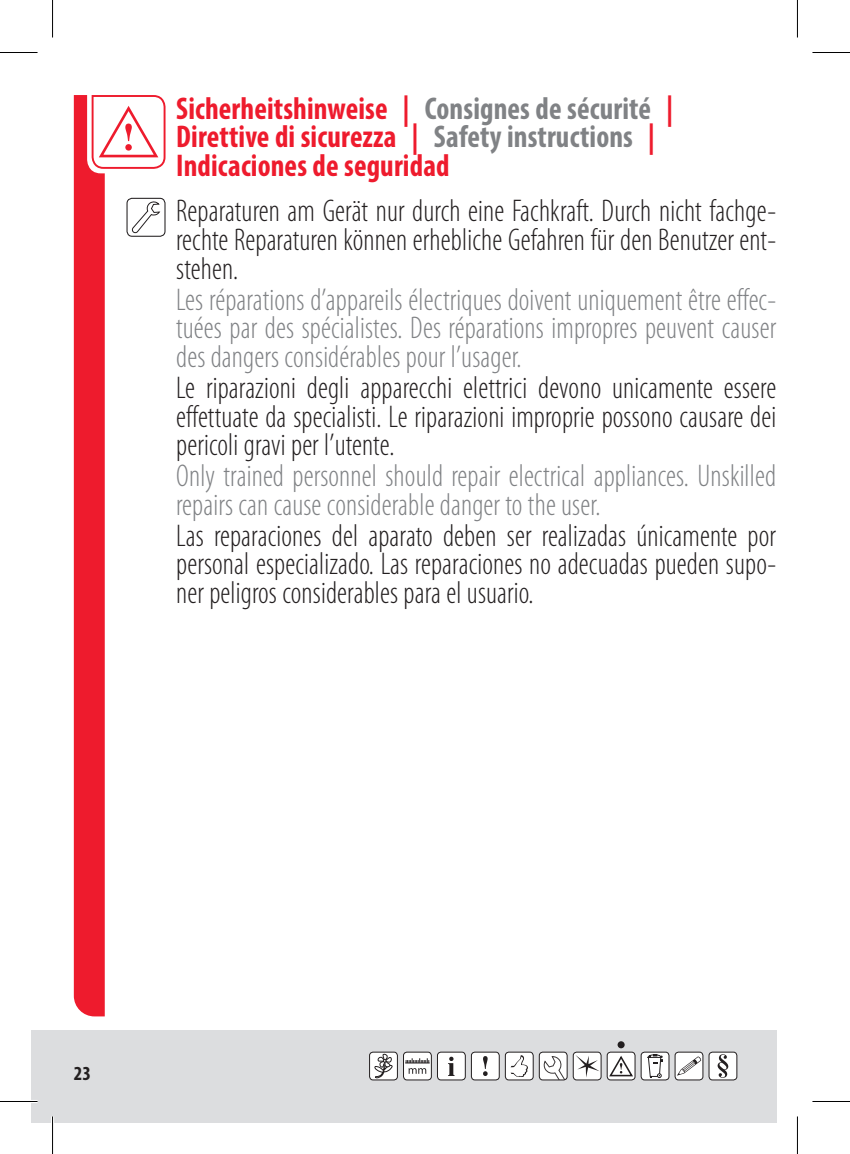
<style>
.page{position:relative;width:850px;height:1154px;background:#fff}
.page>*{position:absolute;margin:0;border:0;box-sizing:border-box;transform-origin:0 0}
.t1{font:300 condensed 31.5px/28.8px "Myriad Pro";letter-spacing:.005em;color:#231f20;text-align:justify;scale:.95 1}
.t2{font:300 condensed 31.5px/28.8px "Myriad Pro";letter-spacing:.005em;color:#808285;text-align:justify;scale:.95 1}
.t3{font:700 condensed 31.5px/28.8px "Myriad Pro";letter-spacing:.005em;color:#ee1b2d;scale:.95 1}
.t4{font:700 condensed 20px "Myriad Pro";color:#231f20}
.s1{color:#808285}
</style>
<div class="page">
<div style="left:31px;top:1030px;width:744px;height:93px;background:#dcdddf"></div>
<svg style="left:74px;top:95px;width:92px;height:921px"></svg>
<div style="left:617px;top:1041px;width:7px;height:7px;background:#231f20;border-radius:50%"></div>
<div style="left:369px;top:1052px;width:28px;height:28px;background:#fff;border-radius:4px"></div>
<div style="left:369px;top:1052px;width:28px;height:28px;border:1px solid #231f20;border-radius:4px"></div>
<svg style="left:373px;top:1052px;width:19px;height:26px"></svg>
<div style="left:403px;top:1052px;width:28px;height:28px;background:#fff;border-radius:4px"></div>
<div style="left:403px;top:1052px;width:28px;height:28px;border:1px solid #231f20;border-radius:4px"></div>
<svg style="left:405px;top:1058px;width:24px;height:16px"></svg>
<div style="left:674px;top:1052px;width:28px;height:28px;background:#fff;border-radius:4px"></div>
<div style="left:674px;top:1052px;width:28px;height:28px;border:1px solid #231f20;border-radius:4px"></div>
<svg style="left:677px;top:1056px;width:23px;height:20px"></svg>
<div style="left:437px;top:1052px;width:28px;height:28px;background:#fff;border-radius:4px"></div>
<div style="left:437px;top:1052px;width:28px;height:28px;border:1px solid #231f20;border-radius:4px"></div>
<svg style="left:448px;top:1057px;width:6px;height:19px"></svg>
<div style="left:505px;top:1052px;width:28px;height:28px;background:#fff;border-radius:4px"></div>
<div style="left:505px;top:1052px;width:28px;height:28px;border:1px solid #231f20;border-radius:4px"></div>
<svg style="left:510px;top:1055px;width:17px;height:22px"></svg>
<div style="left:573px;top:1052px;width:27px;height:28px;background:#fff;border-radius:4px"></div>
<div style="left:572px;top:1052px;width:29px;height:28px;border:1px solid #231f20;border-radius:4px"></div>
<svg style="left:576px;top:1055px;width:23px;height:22px"></svg>
<div style="left:708px;top:1052px;width:28px;height:28px;background:#fff;border-radius:4px"></div>
<div style="left:708px;top:1052px;width:28px;height:28px;border:1px solid #231f20;border-radius:4px"></div>
<svg style="left:717px;top:1054px;width:11px;height:24px"></svg>
<div style="left:607px;top:1052px;width:27px;height:28px;background:#fff;border-radius:4px"></div>
<div style="left:606px;top:1052px;width:29px;height:28px;border:1px solid #231f20;border-radius:4px"></div>
<svg style="left:607px;top:1055px;width:27px;height:22px"></svg>
<div style="left:640px;top:1052px;width:28px;height:28px;background:#fff;border-radius:4px"></div>
<div style="left:640px;top:1052px;width:29px;height:28px;border:1px solid #231f20;border-radius:4px"></div>
<svg style="left:647px;top:1054px;width:15px;height:24px"></svg>
<div style="left:471px;top:1052px;width:28px;height:28px;background:#fff;border-radius:4px"></div>
<div style="left:471px;top:1052px;width:28px;height:28px;border:1px solid #231f20;border-radius:4px"></div>
<svg style="left:483px;top:1056px;width:4px;height:20px"></svg>
<div style="left:539px;top:1052px;width:28px;height:28px;background:#fff;border-radius:4px"></div>
<svg style="left:543px;top:1056px;width:24px;height:24px"></svg>
<div style="left:538px;top:1052px;width:29px;height:28px;border:1px solid #231f20;border-radius:4px"></div>
<hr style="left:0;top:1100px;width:38px;height:3px;background:#fff">
<hr style="left:51px;top:1116px;width:3px;height:38px;background:#fff">
<hr style="left:0;top:52px;width:38px;height:1px;background:#000">
<hr style="left:812px;top:52px;width:37px;height:1px;background:#000">
<hr style="left:0;top:1101px;width:38px;height:1px;background:#000">
<hr style="left:812px;top:1101px;width:37px;height:1px;background:#000">
<hr style="left:52px;top:0;width:1px;height:38px;background:#000">
<hr style="left:52px;top:1116px;width:1px;height:38px;background:#000">
<hr style="left:796px;top:0;width:1px;height:38px;background:#000">
<hr style="left:796px;top:1116px;width:1px;height:38px;background:#000">
<p class="t3" style="left:176px;top:93px;width:524px">Sicherheitshinweise | <span class="s1">Consignes de sécurité</span> |<br>Direttive di sicurezza | <span class="s1">Safety instructions</span> |<br>Indicaciones de seguridad</p>
<p class="t1" style="left:176px;top:197px;width:632px">Reparaturen am Gerät nur durch eine Fachkraft. Durch nicht fachge&shy;rechte Reparaturen können erhebliche Gefahren für den Benutzer ent&shy;stehen.</p>
<p class="t2" style="left:176px;top:286px;width:632px">Les réparations d’appareils électriques doivent uniquement être effec&shy;tuées par des spécialistes. Des réparations impropres peuvent causer des dangers considérables pour l’usager.</p>
<p class="t1" style="left:176px;top:374px;width:633px">Le riparazioni degli apparecchi elettrici devono unicamente essere effettuate da specialisti. Le riparazioni improprie possono causare dei pericoli gravi per l’utente.</p>
<p class="t2" style="left:176px;top:462px;width:632px">Only trained personnel should repair electrical appliances. Unskilled repairs can cause considerable danger to the user.</p>
<p class="t1" style="left:176px;top:522px;width:632px">Las reparaciones del aparato deben ser realizadas únicamente por personal especializado. Las reparaciones no adecuadas pueden supo&shy;ner peligros considerables para el usuario.</p>
<p class="t4" style="left:74px;top:1061px;width:19px">23</p>
</div>
